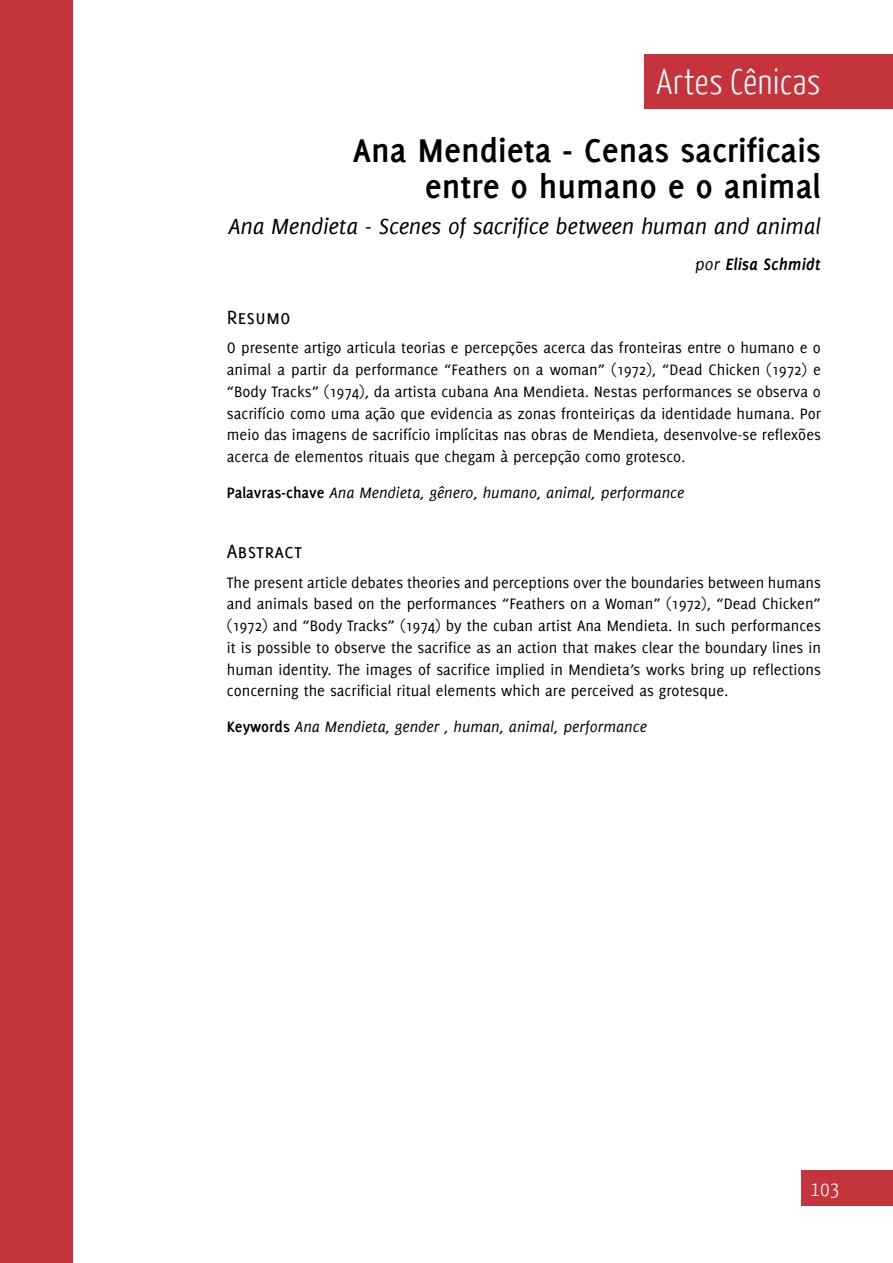
<style>
.page{position:relative;width:893px;height:1263px;background:#fff}
.page>*{position:absolute;margin:0;border:0;box-sizing:border-box;transform-origin:0 0}
.t1{font:700 36px/36px "Delicious";color:#000;text-align:right}
.t2{font:300 36px "Yanone Kaffeesatz";letter-spacing:.025em;color:#fff}
.t3{font:italic 24px "Delicious";letter-spacing:-.01em;color:#000}
.t4{font:21px "Delicious Small Caps";color:#000}
.t5{font:300 21px "Yanone Kaffeesatz";color:#fff}
.t6{font:italic 700 18px "Delicious";color:#000}
.t7{font:16.5px/21.8px "Delicious";color:#000;text-align:justify}
.t8{font:italic 16.5px "Delicious";color:#000}
.s1{font-weight:400}
.s2{font-weight:700;font-style:normal}
</style>
<div class="page">
<div style="left:802px;top:1170px;width:91px;height:36px;background:#c5343c"></div>
<div style="left:0;top:0;width:72px;height:1263px;background:#c5343c"></div>
<div style="left:644px;top:54px;width:249px;height:54px;background:#c5343c"></div>
<h1 class="t2" style="left:656px;top:60px;width:165px">Artes Cênicas</h1>
<h1 class="t1" style="left:353px;top:132px;width:470px">Ana Mendieta - Cenas sacrificais entre o humano e o animal</h1>
<h2 class="t3" style="left:228px;top:213px;width:594px">Ana Mendieta - Scenes of sacrifice between human and animal</h2>
<p class="t6" style="left:695px;top:254px;width:127px"><span class="s1">por</span> Elisa Schmidt</p>
<p class="t4" style="left:227px;top:305px;width:65px">Resumo</p>
<p class="t7" style="left:227px;top:337px;width:596px">O presente artigo articula teorias e percepções acerca das fronteiras entre o humano e o animal a partir da performance “Feathers on a woman” (1972), “Dead Chicken (1972) e “Body Tracks” (1974), da artista cubana Ana Mendieta. Nestas performances se observa o sacrifício como uma ação que evidencia as zonas fronteiriças da identidade humana. Por meio das imagens de sacrifício implícitas nas obras de Mendieta, desenvolve-se reflexões acerca de elementos rituais que chegam à percepção como grotesco.</p>
<p class="t8" style="left:227px;top:483px;width:459px"><span class="s2">Palavras-chave</span> Ana Mendieta, gênero, humano, animal, performance</p>
<p class="t4" style="left:227px;top:539px;width:77px">Abstract</p>
<p class="t7" style="left:227px;top:571px;width:596px">The present article debates theories and perceptions over the boundaries between humans and animals based on the performances “Feathers on a Woman” (1972), “Dead Chicken” (1972) and “Body Tracks” (1974) by the cuban artist Ana Mendieta. In such performances it is possible to observe the sacrifice as an action that makes clear the boundary lines in human identity. The images of sacrifice implied in Mendieta’s works bring up reflections concerning the sacrificial ritual elements which are perceived as grotesque.</p>
<p class="t8" style="left:227px;top:717px;width:421px"><span class="s2">Keywords</span> Ana Mendieta, gender , human, animal, performance</p>
<p class="t5" style="left:811px;top:1175px;width:30px">103</p>
</div>
